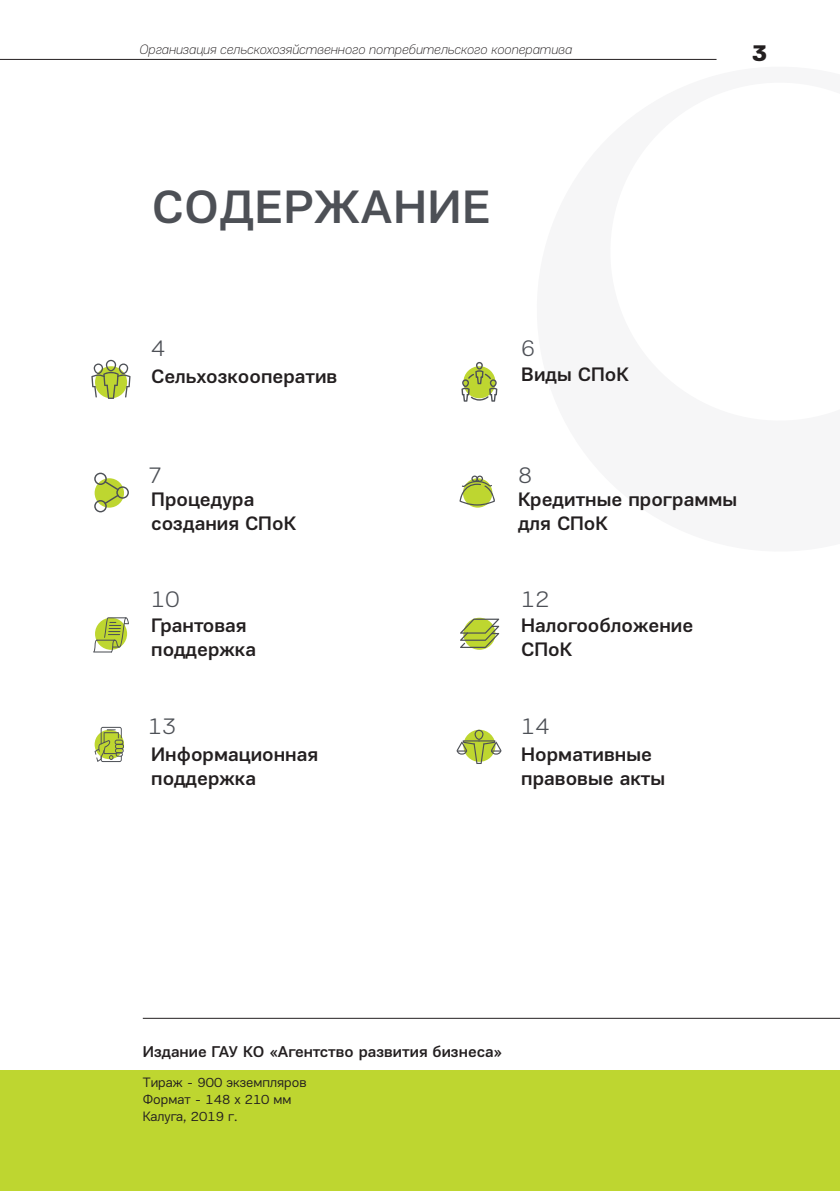
<style>
.page{position:relative;width:840px;height:1191px;background:#fff}
.page>*{position:absolute;margin:0;border:0;box-sizing:border-box;transform-origin:0 0}
.t1{font:500 48px "PF Encore Sans Pro";letter-spacing:.02em;color:#4d5056}
.t2{font:300 24px "PF Encore Sans Pro";color:#4d5056}
.t3{font:900 24px "PF Encore Sans Pro";color:#231f20}
.t4{font:500 20px/24px "PF Encore Sans Pro";color:#231f20}
.t5{font:500 16px "PF Encore Sans Pro";color:#231f20}
.t6{font:italic 100 14px "PF Encore Sans Pro";color:#231f20}
.t7{font:14px/16.8px "PF Encore Sans Pro";color:#231f20}
</style>
<div class="page">
<hr style="left:0;top:59px;width:716px;height:1px;background:#231f20">
<svg style="left:91px;top:360px;width:39px;height:39px"></svg>
<svg style="left:461px;top:362px;width:36px;height:40px"></svg>
<svg style="left:462px;top:478px;width:30px;height:29px"></svg>
<svg style="left:463px;top:618px;width:32px;height:32px"></svg>
<hr style="left:143px;top:1018px;width:696px;height:1px;background:#231f20">
<div style="left:115px;top:744px;width:9px;height:5px;background:#5c6255;border-radius:3px"></div>
<svg style="left:94px;top:727px;width:29px;height:35px"></svg>
<svg style="left:93px;top:617px;width:36px;height:35px"></svg>
<svg style="left:460px;top:618px;width:39px;height:30px"></svg>
<svg style="left:94px;top:472px;width:35px;height:40px"></svg>
<div style="left:0;top:1070px;width:839px;height:121px;background:#bed630"></div>
<svg style="left:459px;top:475px;width:35px;height:30px"></svg>
<svg style="left:456px;top:729px;width:45px;height:35px"></svg>
<p class="t6" style="left:139px;top:41px;width:434px">Организация сельскохозяйственного потребительского кооператива</p>
<p class="t3" style="left:750px;top:37px;width:18px">3</p>
<h1 class="t1" style="left:152px;top:178px;width:340px">СОДЕРЖАНИЕ</h1>
<p class="t2" style="left:151px;top:334px;width:16px">4</p>
<p class="t2" style="left:521px;top:334px;width:16px">6</p>
<p class="t4" style="left:521px;top:362px;width:109px">Виды СПоК</p>
<p class="t4" style="left:151px;top:365px;width:187px">Сельхозкооператив</p>
<p class="t2" style="left:148px;top:461px;width:16px">7</p>
<p class="t2" style="left:517px;top:461px;width:16px">8</p>
<p class="t4" style="left:151px;top:487px;width:146px">Процедура создания СПоК</p>
<p class="t4" style="left:517px;top:487px;width:220px">Кредитные программы для СПоК</p>
<p class="t2" style="left:151px;top:585px;width:30px">10</p>
<p class="t2" style="left:521px;top:585px;width:30px">12</p>
<p class="t4" style="left:151px;top:614px;width:106px">Грантовая поддержка</p>
<p class="t2" style="left:148px;top:712px;width:30px">13</p>
<p class="t4" style="left:151px;top:742px;width:168px">Информационная поддержка</p>
<p class="t4" style="left:521px;top:614px;width:173px">Налогообложение<br>СПоК</p>
<p class="t2" style="left:521px;top:712px;width:30px">14</p>
<p class="t4" style="left:521px;top:742px;width:145px">Нормативные правовые акты</p>
<p class="t5" style="left:143px;top:1041px;width:360px">Издание ГАУ КО «Агентство развития бизнеса»</p>
<p class="t7" style="left:143px;top:1074px;width:165px">Тираж - 900 экземпляров<br>Формат - 148 х 210 мм<br>Калуга, 2019 г.</p>
</div>
